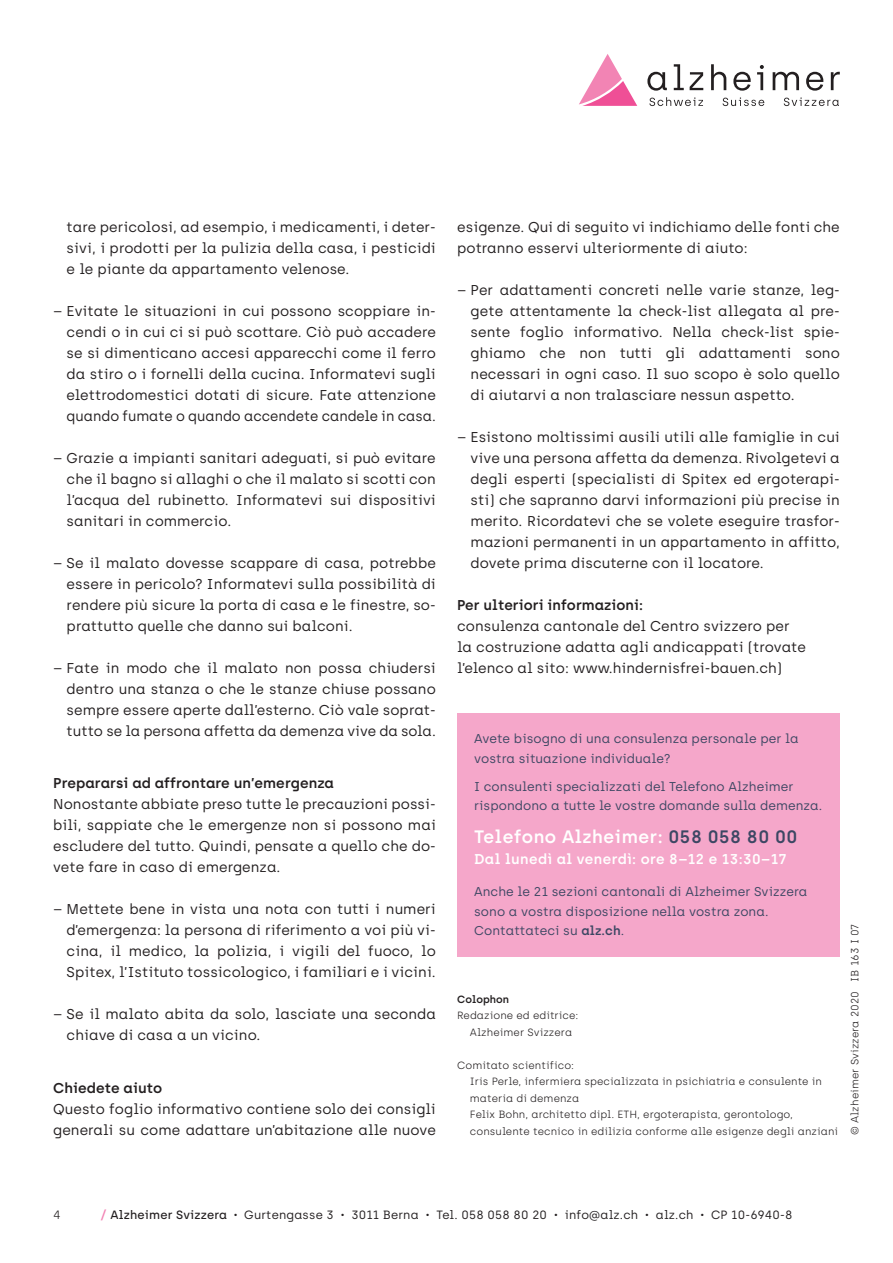
<style>
.page{position:relative;width:893px;height:1263px;background:#fff}
.page>*{position:absolute;margin:0;border:0;box-sizing:border-box;transform-origin:0 0}
.t1{font:600 18px "Archia";letter-spacing:.03em;color:#fff}
.t2{font:14.25px/21px "Archia";letter-spacing:.005em;color:#231f20;text-align:justify}
.t3{font:600 14.25px "Archia";letter-spacing:.005em;color:#231f20}
.t4{font:600 14.25px "Archia";letter-spacing:.03em;color:#fff}
.t5{font:12.75px/19.5px "Archia";letter-spacing:.005em;color:#3c4763}
.t6{font:12px "Archia";letter-spacing:.015em;color:#231f20}
.t7{font:300 12px "Archia";color:#231f20}
.t8{font:300 10.5px/16.5px "Archia";letter-spacing:.005em;color:#231f20}
.t9{font:600 10.5px "Archia";letter-spacing:.005em;color:#231f20}
.s1{color:#3c4763}
.s2{font-weight:600}
.s3{font-weight:600;font-size:12.75px;color:#f284b4}
.s4{font-weight:500}
.s5{font-weight:500;font-size:6.75px}
.s6{font-size:6.75px}
</style>
<div class="page">
<svg style="left:579px;top:54px;width:58px;height:52px"></svg>
<svg style="left:647px;top:72px;width:20px;height:19px"></svg>
<svg style="left:674px;top:64px;width:10px;height:26px"></svg>
<svg style="left:690px;top:72px;width:13px;height:18px"></svg>
<svg style="left:711px;top:64px;width:15px;height:26px"></svg>
<svg style="left:733px;top:72px;width:18px;height:19px"></svg>
<svg style="left:757px;top:65px;width:7px;height:25px"></svg>
<svg style="left:773px;top:72px;width:26px;height:18px"></svg>
<svg style="left:806px;top:72px;width:17px;height:19px"></svg>
<svg style="left:831px;top:72px;width:9px;height:18px"></svg>
<svg style="left:649px;top:97px;width:54px;height:9px"></svg>
<svg style="left:723px;top:97px;width:41px;height:9px"></svg>
<svg style="left:784px;top:97px;width:55px;height:9px"></svg>
<div style="left:457px;top:713px;width:383px;height:243px;background:#f5a7ca"></div>
<p class="t2" style="left:67px;top:216px;width:371px">tare pericolosi, ad esempio, i medicamenti, i deter&shy;sivi, i prodotti per la pulizia della casa, i pesticidi e le piante da appartamento velenose.</p>
<p class="t2" style="left:67px;top:300px;width:371px;text-indent:-14px">– Evitate le situazioni in cui possono scoppiare in&shy;cendi o in cui ci si può scottare. Ciò può accadere se si dimenticano accesi apparecchi come il ferro da stiro o i fornelli della cucina. Informatevi sugli elettrodomestici dotati di sicure. Fate attenzione quando fumate o quando accendete candele in casa.</p>
<p class="t2" style="left:67px;top:447px;width:371px;text-indent:-14px">– Grazie a impianti sanitari adeguati, si può evitare che il bagno si allaghi o che il malato si scotti con l’acqua del rubinetto. Informatevi sui dispositivi sanitari in commercio.</p>
<p class="t2" style="left:67px;top:552px;width:371px;text-indent:-14px">– Se il malato dovesse scappare di casa, potrebbe essere in pericolo? Informatevi sulla possibilità di rendere più sicure la porta di casa e le finestre, so&shy;prattutto quelle che danno sui balconi.</p>
<p class="t2" style="left:67px;top:657px;width:371px;text-indent:-14px">– Fate in modo che il malato non possa chiudersi dentro una stanza o che le stanze chiuse possano sempre essere aperte dall’esterno. Ciò vale soprat&shy;tutto se la persona affetta da demenza vive da sola.</p>
<p class="t3" style="left:53px;top:775px;width:282px">Prepararsi ad affrontare un’emergenza</p>
<p class="t2" style="left:53px;top:794px;width:384px">Nonostante abbiate preso tutte le precauzioni possi&shy;bili, sappiate che le emergenze non si possono mai escludere del tutto. Quindi, pensate a quello che do&shy;vete fare in caso di emergenza.</p>
<p class="t2" style="left:67px;top:899px;width:371px;text-indent:-14px">– Mettete bene in vista una nota con tutti i numeri d’emergenza: la persona di riferimento a voi più vi&shy;cina, il medico, la polizia, i vigili del fuoco, lo Spitex, l’Istituto tossicologico, i familiari e i vicini.</p>
<p class="t2" style="left:67px;top:1004px;width:371px;text-indent:-14px">– Se il malato abita da solo, lasciate una seconda chiave di casa a un vicino.</p>
<p class="t3" style="left:53px;top:1079px;width:111px">Chiedete aiuto</p>
<p class="t2" style="left:53px;top:1098px;width:384px">Questo foglio informativo contiene solo dei consigli generali su come adattare un’abitazione alle nuove</p>
<p class="t2" style="left:457px;top:216px;width:384px">esigenze. Qui di seguito vi indichiamo delle fonti che potranno esservi ulteriormente di aiuto:</p>
<p class="t2" style="left:471px;top:279px;width:371px;text-indent:-14px">– Per adattamenti concreti nelle varie stanze, leg&shy;gete attentamente la check-list allegata al pre&shy;sente foglio informativo. Nella check-list spie&shy;ghiamo che non tutti gli adattamenti sono necessari in ogni caso. Il suo scopo è solo quello di aiutarvi a non tralasciare nessun aspetto.</p>
<p class="t2" style="left:471px;top:426px;width:371px;text-indent:-14px">– Esistono moltissimi ausili utili alle famiglie in cui vive una persona affetta da demenza. Rivolgetevi a degli esperti (specialisti di Spitex ed ergoterapi&shy;sti) che sapranno darvi informazioni più precise in merito. Ricordatevi che se volete eseguire trasfor&shy;mazioni permanenti in un appartamento in affitto, dovete prima discuterne con il locatore.</p>
<p class="t3" style="left:457px;top:596px;width:187px">Per ulteriori informazioni:</p>
<p class="t2" style="left:457px;top:615px;width:350px;text-align:left">consulenza cantonale del Centro svizzero per la costruzione adatta agli andicappati (trovate l’elenco al sito: www.hindernisfrei-bauen.ch)</p>
<p class="t5" style="left:474px;top:729px;width:326px">Avete bisogno di una consulenza personale per la vostra situazione individuale?</p>
<p class="t5" style="left:474px;top:777px;width:350px">I consulenti specializzati del Telefono Alzheimer rispondono a tutte le vostre domande sulla demenza.</p>
<p class="t1" style="left:474px;top:826px;width:325px">Telefono Alzheimer: <span class="s1">058 058 80 00</span></p>
<p class="t4" style="left:474px;top:850px;width:314px">Dal lunedì al venerdì: ore 8–12 e 13:30–17</p>
<p class="t5" style="left:474px;top:882px;width:335px">Anche le 21 sezioni cantonali di Alzheimer Svizzera sono a vostra disposizione nella vostra zona.<br>Contattateci su <span class="s2">alz.ch</span>.</p>
<p class="t9" style="left:457px;top:993px;width:54px">Colophon</p>
<p class="t8" style="left:470px;top:1007px;width:110px;text-indent:-13px">Redazione ed editrice:<br>Alzheimer Svizzera</p>
<p class="t8" style="left:470px;top:1057px;width:370px;text-indent:-13px">Comitato scientifico:<br>Iris Perle, infermiera specializzata in psichiatria e consulente in materia di demenza<br>Felix Bohn, architetto dipl. ETH, ergoterapista, gerontologo, consulente tecnico in edilizia conforme alle esigenze degli anziani</p>
<p class="t8" style="left:846px;top:1135px;width:213px;rotate:-90deg">© Alzheimer Svizzera 2020 IB 163 I 07</p>
<p class="t7" style="left:53px;top:1207px;width:9px">4</p>
<p class="t6" style="left:101px;top:1207px;width:693px"><span class="s3">/</span> <span class="s4">Alzheimer Svizzera</span> <span class="s5">•</span> Gurtengasse 3 <span class="s6">•</span> 3011 Berna <span class="s6">•</span> Tel. 058 058 80 20 <span class="s6">•</span> info@alz.ch <span class="s6">•</span> alz.ch <span class="s6">•</span> CP 10-6940-8</p>
</div>
